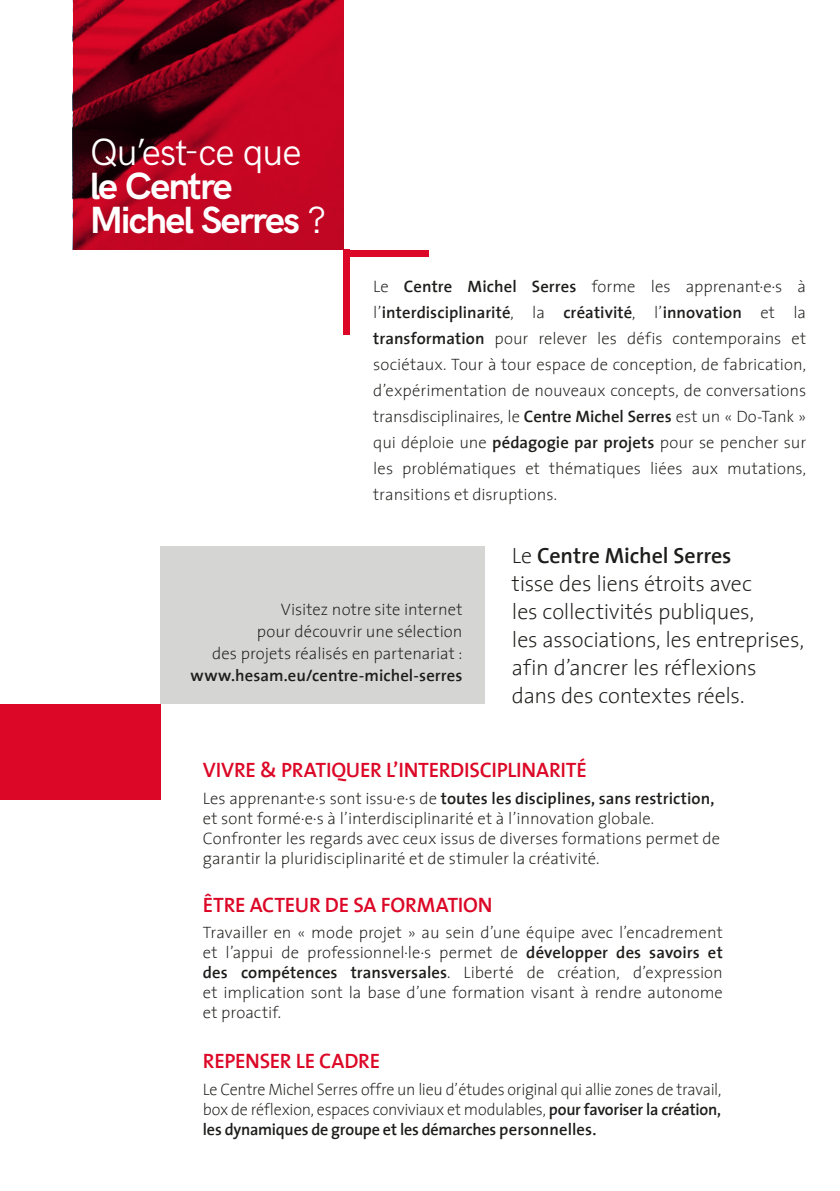
<style>
.page{position:relative;width:840px;height:1191px;background:#fff}
.page>*{position:absolute;margin:0;border:0;box-sizing:border-box;transform-origin:0 0}
.t1{font:700 38px/34px "HK Grotesk";letter-spacing:-.05em;color:#fff}
.t2{font:300 38px "HK Grotesk";letter-spacing:-.045em;color:#fff}
.t3{font:200 22px/28px "The Sans";letter-spacing:-.01em;color:#1d1d1b}
.t4{font:600 21px "The Sans";letter-spacing:-.015em;color:#dc0726}
.t5{font:200 16.6px/20px "The Sans";color:#1d1d1b;text-align:justify}
.t6{font:600 16.6px "The Sans";letter-spacing:.005em;color:#1d1d1b}
.s1{font-weight:300}
.s2{font-weight:600}
</style>
<div class="page">
<div style="left:343px;top:250px;width:7px;height:85px;background:#dc0726"></div>
<div style="left:343px;top:250px;width:85px;height:6px;background:#dc0726"></div>
<svg style="left:73px;top:0;width:270px;height:250px;background:#99041c"></svg>
<div style="left:160px;top:546px;width:325px;height:158px;background:#d5d5d4"></div>
<div style="left:0;top:704px;width:160px;height:95px;background:#dc0726"></div>
<h1 class="t2" style="left:90px;top:123px;width:213px">Qu’est-ce que</h1>
<h1 class="t1" style="left:90px;top:166px;width:238px">le Centre<br>Michel Serres <span class="s1">?</span></h1>
<p class="t5" style="left:373px;top:272px;width:434px;line-height:26px">Le <span class="s2">Centre Michel Serres</span> forme les apprenant·e·s à l’<span class="s2">interdisciplinarité</span>, la <span class="s2">créativité</span>, l’<span class="s2">innovation</span> et la <span class="s2">transformation</span> pour relever les défis contemporains et sociétaux. Tour à tour espace de conception, de fabrication, d’expérimentation de nouveaux concepts, de conversations transdisciplinaires, le <span class="s2">Centre Michel Serres</span> est un « Do-Tank » qui déploie une <span class="s2">pédagogie par projets</span> pour se pencher sur les problématiques et thématiques liées aux mutations, transitions et disruptions.</p>
<p class="t5" style="left:212px;top:598px;width:252px;line-height:22px;text-align:right">Visitez notre site internet<br>pour découvrir une sélection<br>des projets réalisés en partenariat :</p>
<p class="t6" style="left:190px;top:662px;width:273px">www.hesam.eu/centre-michel-serres</p>
<h2 class="t3" style="left:511px;top:540px;width:293px">Le <span class="s2">Centre Michel Serres<br></span>tisse des liens étroits avec<br>les collectivités publiques,<br>les associations, les entreprises, afin d’ancrer les réflexions dans des contextes réels.</h2>
<p class="t4" style="left:203px;top:752px;width:385px">VIVRE &amp; PRATIQUER L’INTERDISCIPLINARITÉ</p>
<p class="t5" style="left:203px;top:788px;width:518px;text-align:left">Les apprenant·e·s sont issu·e·s de <span class="s2">toutes les disciplines, sans restriction, </span>et sont formé·e·s à l’interdisciplinarité et à l’innovation globale.<br>Confronter les regards avec ceux issus de diverses formations permet de garantir la pluridisciplinarité et de stimuler la créativité.</p>
<p class="t4" style="left:203px;top:887px;width:291px">ÊTRE ACTEUR DE SA FORMATION</p>
<p class="t5" style="left:203px;top:922px;width:521px">Travailler en « mode projet » au sein d’une équipe avec l’encadrement et l’appui de professionnel·le·s permet de <span class="s2">développer des savoirs et des compétences transversales</span>. Liberté de création, d’expression et implication sont la base d’une formation visant à rendre autonome et proactif.</p>
<p class="t4" style="left:203px;top:1043px;width:179px">REPENSER LE CADRE</p>
<p class="t5" style="left:203px;top:1078px;width:519px">Le Centre Michel Serres offre un lieu d’études original qui allie zones de travail, box de réflexion, espaces conviviaux et modulables, <span class="s2">pour favoriser la création, les dynamiques de groupe et les démarches personnelles.</span></p>
</div>
